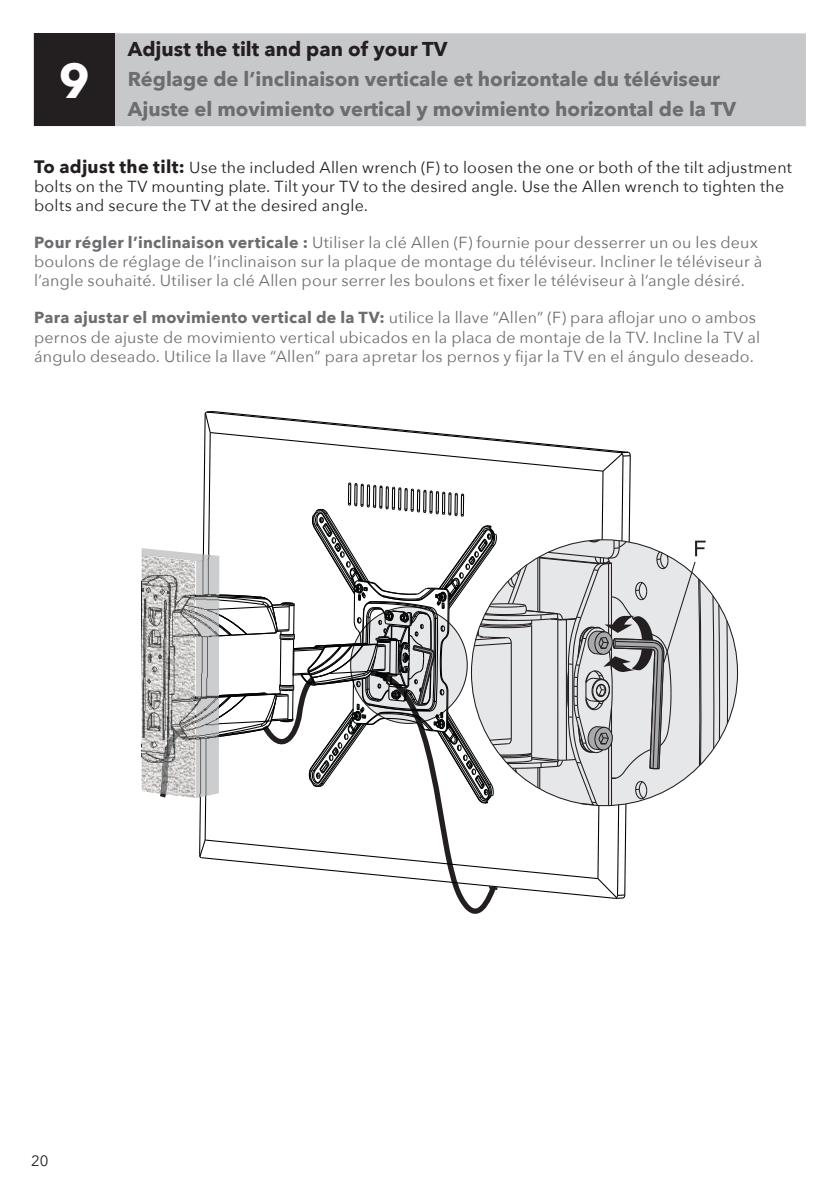
<style>
.page{position:relative;width:840px;height:1191px;background:#fff}
.page>*{position:absolute;margin:0;border:0;box-sizing:border-box;transform-origin:0 0}
.t1{font:700 48px "Avenir Next";color:#fff}
.t2{font:700 20px/30px "Avenir Next";color:#6c6d70}
.t3{font:700 20px "Avenir Next";color:#231f20}
.t4{font:16px/19.2px "Avenir Next";letter-spacing:.015em;color:#6c6d70}
.t5{font:16px/19.2px "Avenir Next";letter-spacing:.015em;color:#231f20}
.t6{font:15px "Avenir Next";color:#231f20}
.s1{font-weight:700;font-size:18px}
.s2{font-weight:700}
</style>
<div class="page">
<div style="left:471px;top:540px;width:266px;height:265px;background:#e6e7e9;border-radius:50%"></div>
<svg style="left:711px;top:594px;width:17px;height:155px"></svg>
<svg style="left:141px;top:411px;width:564px;height:488px"></svg>
<div style="left:33px;top:33px;width:772px;height:93px;background:#c7c8ca;border:4px solid #c7c8ca"></div>
<div style="left:34px;top:33px;width:81px;height:93px;background:#231f20"></div>
<h1 class="t1" style="left:59px;top:39px;width:33px">9</h1>
<p class="t3" style="left:128px;top:32px;width:321px">Adjust the tilt and pan of your TV</p>
<p class="t2" style="left:128px;top:64px;width:609px">Réglage de l’inclinaison verticale et horizontale du téléviseur<br>Ajuste el movimiento vertical y movimiento horizontal de la TV</p>
<p class="t5" style="left:34px;top:157px;width:759px"><span class="s1">To adjust the tilt:</span> Use the included Allen wrench (F) to loosen the one or both of the tilt adjustment bolts on the TV mounting plate. Tilt your TV to the desired angle. Use the Allen wrench to tighten the bolts and secure the TV at the desired angle.</p>
<p class="t4" style="left:34px;top:232px;width:729px"><span class="s2">Pour régler l’inclinaison verticale :</span> Utiliser la clé Allen (F) fournie pour desserrer un ou les deux boulons de réglage de l’inclinaison sur la plaque de montage du téléviseur. Incliner le téléviseur à l’angle souhaité. Utiliser la clé Allen pour serrer les boulons et fixer le téléviseur à l’angle désiré.</p>
<p class="t4" style="left:34px;top:307px;width:727px"><span class="s2">Para ajustar el movimiento vertical de la TV:</span> utilice la llave “Allen” (F) para aflojar uno o ambos pernos de ajuste de movimiento vertical ubicados en la placa de montaje de la TV. Incline la TV al ángulo deseado. Utilice la llave “Allen” para apretar los pernos y fijar la TV en el ángulo deseado.</p>
<p class="t6" style="left:31px;top:1148px;width:19px">20</p>
</div>
